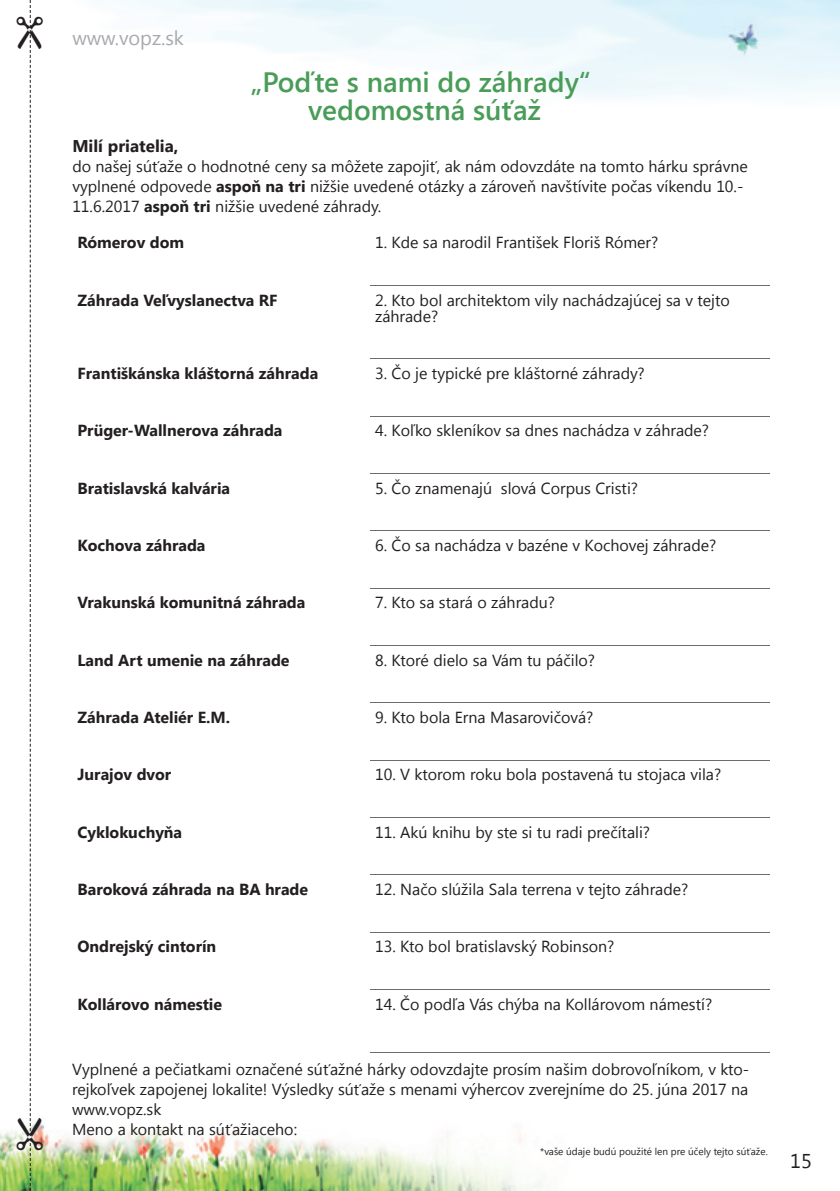
<style>
.page{position:relative;width:840px;height:1191px;background:#fff}
.page>*{position:absolute;margin:0;border:0;box-sizing:border-box;transform-origin:0 0}
.t1{font:600 28px/28px "Segoe UI";color:#499d58;text-align:center}
.t2{font:20px "Segoe UI";color:#a8a9ad}
.t3{font:20px "Segoe UI";color:#231f20}
.t4{font:700 17px "Segoe UI";color:#231f20}
.t5{font:16px/20px "Segoe UI";color:#231f20}
.t6{font:700 16px "Segoe UI";color:#231f20}
.t7{font:10px "Segoe UI";color:#231f20}
.s1{font-weight:700}
</style>
<div class="page">
<img style="left:0;top:1125px;width:542px;height:66px">
<img style="left:715px;top:15px;width:53px;height:46px">
<hr style="left:370px;top:285px;width:398px;height:1px;background:#6c6d70">
<hr style="left:370px;top:359px;width:398px;height:1px;background:#6c6d70">
<hr style="left:370px;top:416px;width:398px;height:1px;background:#6c6d70">
<hr style="left:370px;top:473px;width:398px;height:1px;background:#6c6d70">
<hr style="left:370px;top:531px;width:398px;height:1px;background:#6c6d70">
<hr style="left:370px;top:588px;width:398px;height:1px;background:#6c6d70">
<hr style="left:370px;top:645px;width:398px;height:1px;background:#6c6d70">
<hr style="left:370px;top:702px;width:398px;height:1px;background:#6c6d70">
<hr style="left:370px;top:760px;width:398px;height:1px;background:#6c6d70">
<hr style="left:370px;top:817px;width:398px;height:1px;background:#6c6d70">
<hr style="left:370px;top:874px;width:398px;height:1px;background:#6c6d70">
<hr style="left:370px;top:932px;width:398px;height:1px;background:#6c6d70">
<hr style="left:370px;top:989px;width:398px;height:1px;background:#6c6d70">
<hr style="left:370px;top:1052px;width:398px;height:1px;background:#6c6d70">
<svg style="left:17px;top:0;width:26px;height:1191px"></svg>
<p class="t2" style="left:72px;top:24px;width:113px">www.vopz.sk</p>
<h1 class="t1" style="left:250px;top:67px;width:342px">„Poďte s nami do záhrady“ vedomostná súťaž</h1>
<p class="t4" style="left:72px;top:134px;width:107px">Milí priatelia,</p>
<p class="t5" style="left:72px;top:155px;width:676px">do našej súťaže o hodnotné ceny sa môžete zapojiť, ak nám odovzdáte na tomto hárku správne vyplnené odpovede <span class="s1">aspoň na tri</span> nižšie uvedené otázky a zároveň navštívite počas víkendu 10.-<br>11.6.2017 <span class="s1">aspoň tri</span> nižšie uvedené záhrady.</p>
<p class="t6" style="left:77px;top:231px;width:108px">Rómerov dom</p>
<p class="t5" style="left:375px;top:232px;width:284px">1. Kde sa narodil František Floriš Rómer?</p>
<p class="t6" style="left:77px;top:289px;width:201px">Záhrada Veľvyslanectva RF</p>
<p class="t5" style="left:375px;top:291px;width:356px;line-height:16px">2. Kto bol architektom vily nachádzajúcej sa v tejto záhrade?</p>
<p class="t6" style="left:77px;top:362px;width:242px">Františkánska kláštorná záhrada</p>
<p class="t5" style="left:375px;top:363px;width:271px">3. Čo je typické pre kláštorné záhrady?</p>
<p class="t6" style="left:77px;top:419px;width:206px">Prüger-Wallnerova záhrada</p>
<p class="t5" style="left:375px;top:420px;width:335px">4. Koľko skleníkov sa dnes nachádza v záhrade?</p>
<p class="t6" style="left:77px;top:477px;width:154px">Bratislavská kalvária</p>
<p class="t5" style="left:375px;top:477px;width:264px">5. Čo znamenajú slová Corpus Cristi?</p>
<p class="t6" style="left:77px;top:534px;width:129px">Kochova záhrada</p>
<p class="t5" style="left:375px;top:535px;width:342px">6. Čo sa nachádza v bazéne v Kochovej záhrade?</p>
<p class="t6" style="left:77px;top:591px;width:229px">Vrakunská komunitná záhrada</p>
<p class="t5" style="left:375px;top:592px;width:181px">7. Kto sa stará o záhradu?</p>
<p class="t6" style="left:77px;top:648px;width:213px">Land Art umenie na záhrade</p>
<p class="t5" style="left:375px;top:649px;width:221px">8. Ktoré dielo sa Vám tu páčilo?</p>
<p class="t6" style="left:77px;top:706px;width:154px">Záhrada Ateliér E.M.</p>
<p class="t5" style="left:375px;top:706px;width:219px">9. Kto bola Erna Masarovičová?</p>
<p class="t6" style="left:77px;top:763px;width:95px">Jurajov dvor</p>
<p class="t5" style="left:375px;top:764px;width:347px">10. V ktorom roku bola postavená tu stojaca vila?</p>
<p class="t6" style="left:77px;top:820px;width:106px">Cyklokuchyňa</p>
<p class="t5" style="left:375px;top:821px;width:276px">11. Akú knihu by ste si tu radi prečítali?</p>
<p class="t6" style="left:77px;top:878px;width:232px">Baroková záhrada na BA hrade</p>
<p class="t5" style="left:375px;top:878px;width:314px">12. Načo slúžila Sala terrena v tejto záhrade?</p>
<p class="t6" style="left:77px;top:935px;width:140px">Ondrejský cintorín</p>
<p class="t5" style="left:375px;top:936px;width:241px">13. Kto bol bratislavský Robinson?</p>
<p class="t6" style="left:77px;top:992px;width:146px">Kollárovo námestie</p>
<p class="t5" style="left:375px;top:993px;width:338px">14. Čo podľa Vás chýba na Kollárovom námestí?</p>
<p class="t5" style="left:72px;top:1058px;width:678px">Vyplnené a pečiatkami označené súťažné hárky odovzdajte prosím našim dobrovoľníkom, v kto&shy;rejkoľvek zapojenej lokalite! Výsledky súťaže s menami výhercov zverejníme do 25. júna 2017 na www.vopz.sk<br>Meno a kontakt na súťažiaceho:</p>
<p class="t7" style="left:540px;top:1144px;width:229px">*vaše údaje budú použité len pre účely tejto súťaže.</p>
<p class="t3" style="left:789px;top:1147px;width:23px">15</p>
</div>
